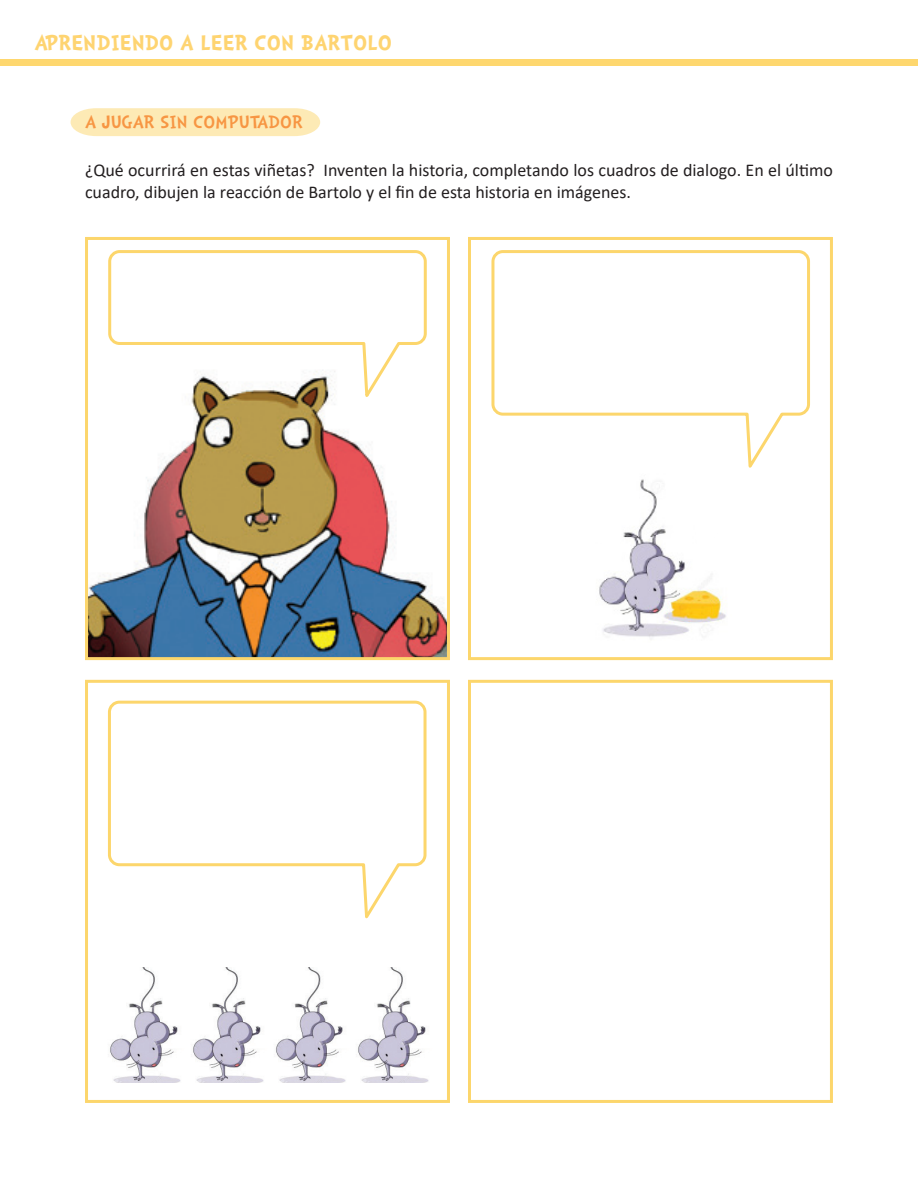
<style>
.page{position:relative;width:918px;height:1188px;background:#fff}
.page>*{position:absolute;margin:0;border:0;box-sizing:border-box;transform-origin:0 0}
.t1{font:700 27px "Doctor Soos";color:#fed471}
.t2{font:300 22.5px "Doctor Soos";color:#f79643}
.t3{font:18px/21.6px "Calibri";color:#231f20}
</style>
<div class="page">
<div style="left:0;top:60px;width:918px;height:6px;background:#fed76e"></div>
<svg style="left:71px;top:108px;width:249px;height:28px;background:#fdebb8"></svg>
<img style="left:89px;top:405px;width:357px;height:251px">
<div style="left:85px;top:237px;width:365px;height:423px;border:3px solid #fcd66c"></div>
<div style="left:468px;top:237px;width:365px;height:423px;border:3px solid #fcd66c"></div>
<div style="left:85px;top:680px;width:365px;height:423px;border:3px solid #fcd66c"></div>
<div style="left:468px;top:680px;width:365px;height:423px;border:3px solid #fcd66c"></div>
<img style="left:599px;top:479px;width:127px;height:158px">
<img style="left:110px;top:968px;width:319px;height:115px">
<svg style="left:108px;top:250px;width:319px;height:155px"></svg>
<svg style="left:491px;top:250px;width:319px;height:218px"></svg>
<svg style="left:108px;top:700px;width:319px;height:219px"></svg>
<h1 class="t1" style="left:34px;top:29px;width:359px">APRENDIENDO A LEER CON BARTOLO</h1>
<p class="t2" style="left:85px;top:110px;width:219px">A JUGAR SIN COMPUTADOR</p>
<p class="t3" style="left:85px;top:159px;width:749px">¿Qué ocurrirá en estas viñetas? Inventen la historia, completando los cuadros de dialogo. En el último cuadro, dibujen la reacción de Bartolo y el fin de esta historia en imágenes.</p>
</div>
